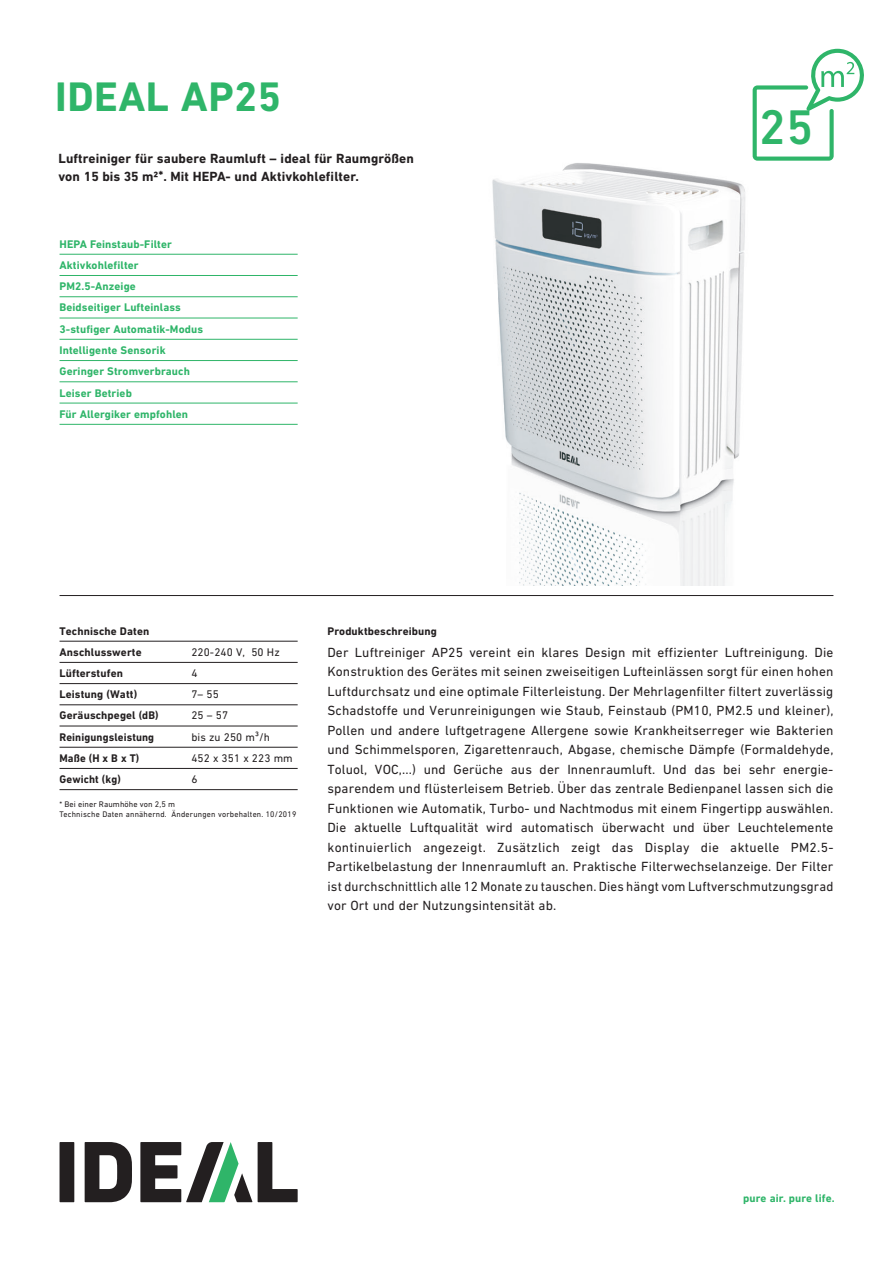
<style>
.page{position:relative;width:893px;height:1263px;background:#fff}
.page>*{position:absolute;margin:0;border:0;box-sizing:border-box;transform-origin:0 0}
.t1{font:500 49.5px "DIN Next LT Pro";color:#2fb569}
.t2{font:700 42px "DIN Next LT Pro";letter-spacing:.01em;color:#2fb569}
.t3{font:13.5px/19.5px "DIN Next LT Pro";letter-spacing:.01em;color:#231f20;text-align:justify}
.t4{font:700 13.5px/18px "DIN Next LT Pro";letter-spacing:.01em;color:#231f20}
.t5{font:700 11.25px "DIN Next LT Pro";letter-spacing:.01em;color:#2fb569}
.t6{font:700 11.25px "DIN Next LT Pro";letter-spacing:.01em;color:#231f20}
.t7{font:11.25px "DIN Next LT Pro";letter-spacing:.01em;color:#231f20}
._05_Fußnote{font:8.25px "DIN Next LT Pro";letter-spacing:.025em;color:#231f20}
</style>
<div class="page">
<img style="left:492px;top:89px;width:261px;height:496px">
<hr style="left:60px;top:595px;width:773px;height:1px;background:#231f20">
<svg style="left:753px;top:49px;width:111px;height:112px"></svg>
<div style="left:60px;top:1142px;width:14px;height:60px;background:#231f20"></div>
<svg style="left:258px;top:1142px;width:40px;height:60px"></svg>
<svg style="left:85px;top:1142px;width:47px;height:60px"></svg>
<svg style="left:140px;top:1142px;width:112px;height:60px"></svg>
<hr style="left:60px;top:254px;width:238px;height:1px;background:#2fb569">
<hr style="left:60px;top:275px;width:238px;height:1px;background:#2fb569">
<hr style="left:60px;top:296px;width:238px;height:1px;background:#2fb569">
<hr style="left:60px;top:318px;width:238px;height:1px;background:#2fb569">
<hr style="left:60px;top:339px;width:238px;height:1px;background:#2fb569">
<hr style="left:60px;top:360px;width:238px;height:1px;background:#2fb569">
<hr style="left:60px;top:382px;width:238px;height:1px;background:#2fb569">
<hr style="left:60px;top:403px;width:238px;height:1px;background:#2fb569">
<hr style="left:60px;top:424px;width:238px;height:1px;background:#2fb569">
<hr style="left:60px;top:641px;width:238px;height:1px;background:#231f20">
<hr style="left:60px;top:662px;width:238px;height:1px;background:#231f20">
<hr style="left:60px;top:683px;width:238px;height:1px;background:#231f20">
<hr style="left:60px;top:704px;width:238px;height:1px;background:#231f20">
<hr style="left:60px;top:726px;width:238px;height:1px;background:#231f20">
<hr style="left:60px;top:747px;width:238px;height:1px;background:#231f20">
<hr style="left:60px;top:768px;width:238px;height:1px;background:#231f20">
<hr style="left:60px;top:789px;width:238px;height:1px;background:#231f20">
<p class="t2" style="left:55px;top:72px;width:227px">IDEAL AP25</p>
<p class="t4" style="left:58px;top:150px;width:357px">Luftreiniger für saubere Raumluft – ideal für Raumgrößen von 15 bis 35 m²*. Mit HEPA- und Aktivkohlefilter.</p>
<p class="t5" style="left:60px;top:237px;width:114px">HEPA Feinstaub-Filter</p>
<p class="t5" style="left:60px;top:258px;width:81px">Aktivkohlefilter</p>
<p class="t5" style="left:60px;top:280px;width:78px">PM2.5-Anzeige</p>
<p class="t5" style="left:60px;top:301px;width:123px">Beidseitiger Lufteinlass</p>
<p class="t5" style="left:60px;top:322px;width:145px">3-stufiger Automatik-Modus</p>
<p class="t5" style="left:60px;top:344px;width:108px">Intelligente Sensorik</p>
<p class="t5" style="left:60px;top:365px;width:132px">Geringer Stromverbrauch</p>
<p class="t5" style="left:60px;top:386px;width:74px">Leiser Betrieb</p>
<p class="t5" style="left:60px;top:407px;width:130px">Für Allergiker empfohlen</p>
<p class="t1" style="left:759px;top:99px;width:56px">25</p>
<p class="t6" style="left:60px;top:624px;width:91px">Technische Daten</p>
<p class="t6" style="left:60px;top:645px;width:84px">Anschlusswerte</p>
<p class="t7" style="left:191px;top:645px;width:90px">220-240 V, 50 Hz</p>
<p class="t6" style="left:60px;top:667px;width:65px">Lüfterstufen</p>
<p class="t7" style="left:191px;top:667px;width:8px">4</p>
<p class="t6" style="left:60px;top:688px;width:79px">Leistung (Watt)</p>
<p class="t7" style="left:191px;top:688px;width:29px">7– 55</p>
<p class="t6" style="left:60px;top:709px;width:100px">Geräuschpegel (dB)</p>
<p class="t7" style="left:191px;top:709px;width:38px">25 – 57</p>
<p class="t6" style="left:60px;top:730px;width:96px">Reinigungsleistung</p>
<p class="t7" style="left:191px;top:730px;width:80px">bis zu 250 m³/h</p>
<p class="t6" style="left:60px;top:751px;width:81px">Maße (H x B x T)</p>
<p class="t7" style="left:191px;top:751px;width:103px">452 x 351 x 223 mm</p>
<p class="t6" style="left:60px;top:773px;width:63px">Gewicht (kg)</p>
<p class="t7" style="left:191px;top:773px;width:8px">6</p>
<p class="_05_Fußnote" style="left:60px;top:799px;width:117px">* Bei einer Raumhöhe von 2,5 m</p>
<p class="_05_Fußnote" style="left:60px;top:810px;width:238px">Technische Daten annähernd. Änderungen vorbehalten. 10/2019</p>
<p class="t6" style="left:327px;top:624px;width:111px">Produktbeschreibung</p>
<p class="t3" style="left:327px;top:642px;width:508px">Der Luftreiniger AP25 vereint ein klares Design mit effizienter Luftreinigung. Die Konstruktion des Gerätes mit seinen zweiseitigen Lufteinlässen sorgt für einen hohen Luftdurchsatz und eine optimale Filterleistung. Der Mehrlagenfilter filtert zuverlässig Schadstoffe und Verunreinigungen wie Staub, Feinstaub (PM10, PM2.5 und kleiner), Pollen und andere luftgetragene Allergene sowie Krankheitserreger wie Bakterien und Schimmelsporen, Zigarettenrauch, Abgase, chemische Dämpfe (Formaldehyde, Toluol, VOC,...) und Gerüche aus der Innenraumluft. Und das bei sehr energie&shy;sparendem und flüsterleisem Betrieb. Über das zentrale Bedienpanel lassen sich die Funktionen wie Automatik, Turbo- und Nachtmodus mit einem Fingertipp auswählen.<br>Die aktuelle Luftqualität wird automatisch überwacht und über Leuchtelemente kontinuierlich angezeigt. Zusätzlich zeigt das Display die aktuelle PM2.5- Partikelbelastung der Innenraumluft an. Praktische Filterwechselanzeige. Der Filter ist durchschnittlich alle 12 Monate zu tauschen. Dies hängt vom Luftverschmutzungsgrad vor Ort und der Nutzungsintensität ab.</p>
<p class="t5" style="left:743px;top:1192px;width:93px">pure air. pure life.</p>
</div>
